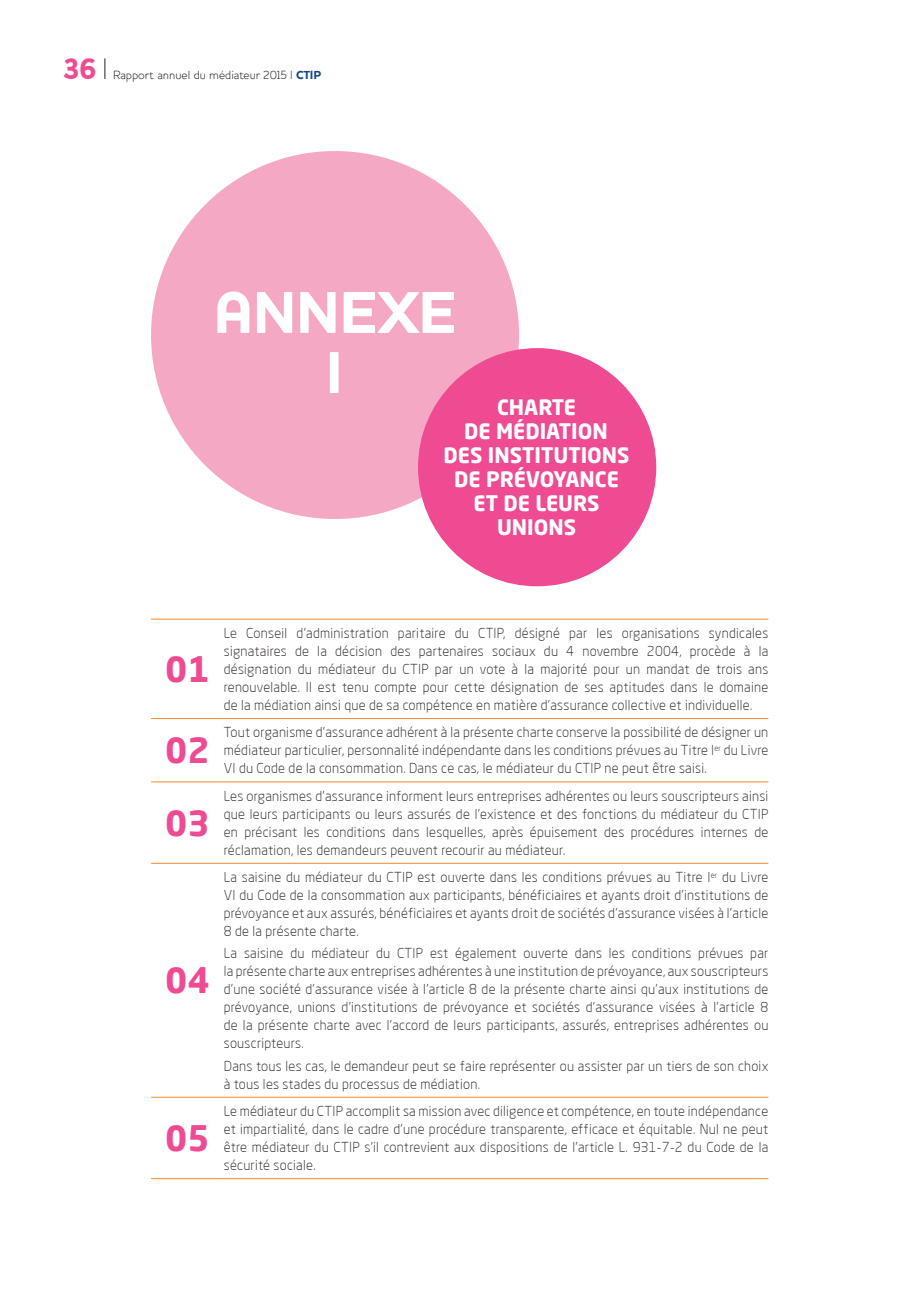
<style>
.page{position:relative;width:919px;height:1289px;background:#fff}
.page>*{position:absolute;margin:0;border:0;box-sizing:border-box;transform-origin:0 0}
.t1{font:900 60px "Houschka";letter-spacing:-.02em;color:#fff}
.t2{font:700 34.5px "Neo Sans Pro";color:#ee4b92}
.t3{font:900 30px "Houschka";color:#ee4b92}
.t4{font:700 21px/24px "Neo Sans Pro";color:#fff;text-align:center}
.t5{font:300 13.5px/18px "Neo Sans Pro";letter-spacing:.02em;color:#231f20;text-align:justify}
.t6{font:300 12px "Houschka";color:#231f20}
.s1{color:#124887}
.s2{font-weight:900;color:#124887}
</style>
<div class="page">
<svg style="left:104px;top:58px;width:1px;height:21px"></svg>
<hr style="left:151px;top:619px;width:73px;height:1px;background:#f5892e">
<hr style="left:224px;top:619px;width:544px;height:1px;background:#f5892e">
<hr style="left:151px;top:718px;width:73px;height:1px;background:#f5892e">
<hr style="left:224px;top:718px;width:544px;height:1px;background:#f5892e">
<hr style="left:151px;top:781px;width:73px;height:1px;background:#f5892e">
<hr style="left:224px;top:781px;width:544px;height:1px;background:#f5892e">
<hr style="left:151px;top:863px;width:73px;height:1px;background:#f5892e">
<hr style="left:224px;top:863px;width:544px;height:1px;background:#f5892e">
<hr style="left:151px;top:1096px;width:73px;height:1px;background:#f5892e">
<hr style="left:224px;top:1096px;width:544px;height:1px;background:#f5892e">
<hr style="left:151px;top:1178px;width:73px;height:1px;background:#f5892e">
<hr style="left:224px;top:1178px;width:544px;height:1px;background:#f5892e">
<div style="left:151px;top:151px;width:368px;height:368px;background:#f5a8c4;border-radius:50%"></div>
<div style="left:418px;top:348px;width:238px;height:238px;background:#ee4b92;border-radius:50%"></div>
<p class="t3" style="left:64px;top:51px;width:34px">36</p>
<p class="t6" style="left:113px;top:68px;width:210px">Rapport annuel du médiateur 2015 <span class="s1">I</span> <span class="s2">CTIP</span></p>
<p class="t1" style="left:213px;top:277px;width:243px">ANNEXE</p>
<p class="t1" style="left:325px;top:337px;width:19px">I</p>
<p class="t4" style="left:443px;top:395px;width:187px">CHARTE<br>DE MÉDIATION<br>DES INSTITUTIONS<br>DE PRÉVOYANCE<br>ET DE LEURS<br>UNIONS</p>
<p class="t2" style="left:165px;top:647px;width:46px">01</p>
<p class="t5" style="left:224px;top:624px;width:546px">Le Conseil d’administration paritaire du CTIP, désigné par les organisations syndicales signataires de la décision des partenaires sociaux du 4 novembre 2004, procède à la désignation du médiateur du CTIP par un vote à la majorité pour un mandat de trois ans renouvelable. Il est tenu compte pour cette désignation de ses aptitudes dans le domaine de la médiation ainsi que de sa compétence en matière d’assurance collective et individuelle.</p>
<p class="t2" style="left:165px;top:728px;width:46px">02</p>
<p class="t5" style="left:224px;top:723px;width:546px">Tout organisme d’assurance adhérent à la présente charte conserve la possibilité de désigner un médiateur particulier, personnalité indépendante dans les conditions prévues au Titre I<sup>er</sup> du Livre VI du Code de la consommation. Dans ce cas, le médiateur du CTIP ne peut être saisi.</p>
<p class="t2" style="left:165px;top:800px;width:46px">03</p>
<p class="t5" style="left:224px;top:786px;width:546px">Les organismes d’assurance informent leurs entreprises adhérentes ou leurs souscripteurs ainsi que leurs participants ou leurs assurés de l’existence et des fonctions du médiateur du CTIP en précisant les conditions dans lesquelles, après épuisement des procédures internes de réclamation, les demandeurs peuvent recourir au médiateur.</p>
<p class="t2" style="left:165px;top:958px;width:46px">04</p>
<p class="t2" style="left:165px;top:1116px;width:46px">05</p>
<p class="t5" style="left:224px;top:868px;width:546px">La saisine du médiateur du CTIP est ouverte dans les conditions prévues au Titre I<sup>er</sup> du Livre VI du Code de la consommation aux participants, bénéficiaires et ayants droit d’institutions de prévoyance et aux assurés, bénéficiaires et ayants droit de sociétés d’assurance visées à l’article 8 de la présente charte.</p>
<p class="t5" style="left:224px;top:944px;width:546px">La saisine du médiateur du CTIP est également ouverte dans les conditions prévues par la présente charte aux entreprises adhérentes à une institution de prévoyance, aux souscripteurs d’une société d’assurance visée à l’article 8 de la présente charte ainsi qu’aux institutions de prévoyance, unions d’institutions de prévoyance et sociétés d’assurance visées à l’article 8 de la présente charte avec l’accord de leurs participants, assurés, entreprises adhérentes ou souscripteurs.</p>
<p class="t5" style="left:224px;top:1056px;width:546px">Dans tous les cas, le demandeur peut se faire représenter ou assister par un tiers de son choix à tous les stades du processus de médiation.</p>
<p class="t5" style="left:224px;top:1101px;width:546px">Le médiateur du CTIP accomplit sa mission avec diligence et compétence, en toute indépendance et impartialité, dans le cadre d’une procédure transparente, efficace et équitable. Nul ne peut être médiateur du CTIP s’il contrevient aux dispositions de l’article L. 931-7-2 du Code de la sécurité sociale.</p>
</div>
